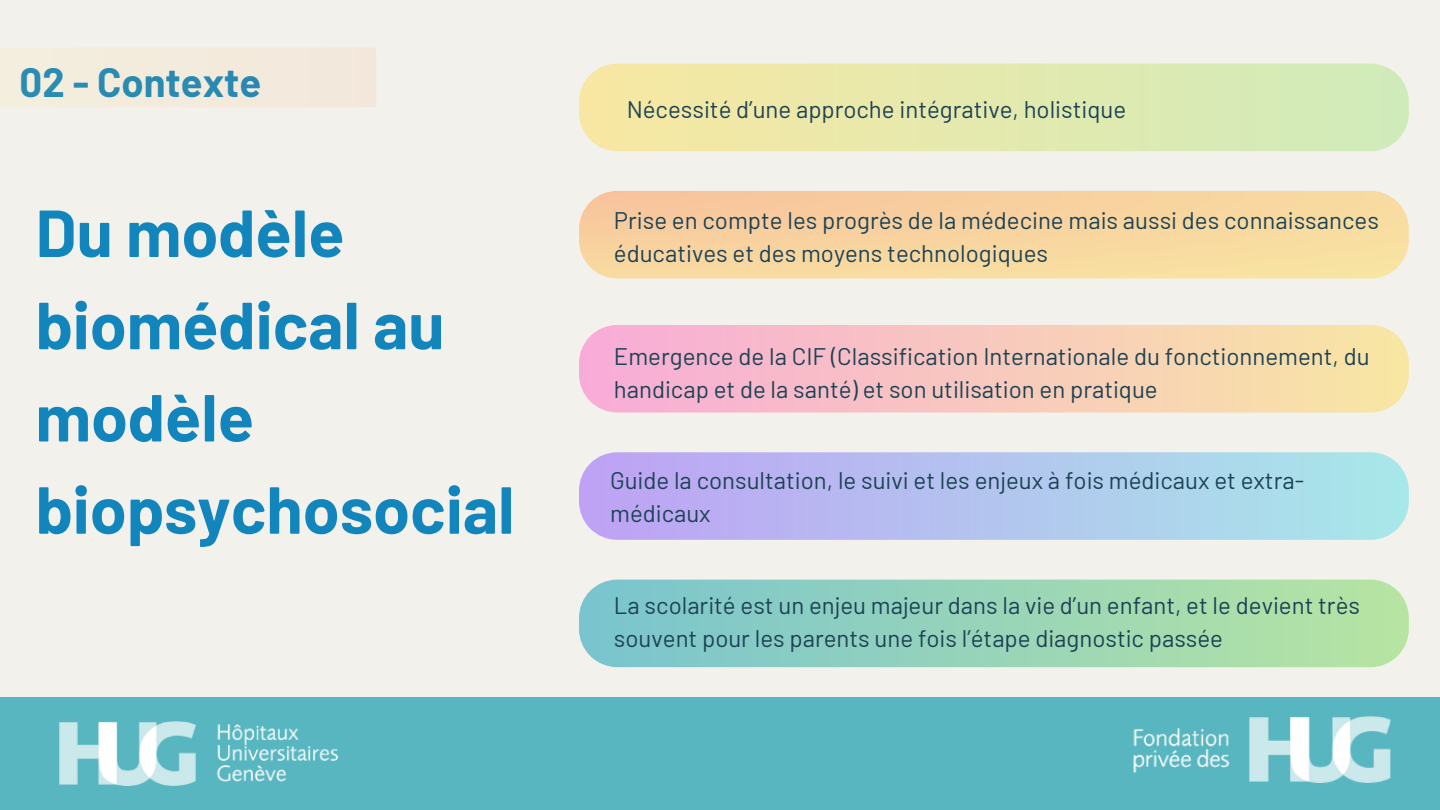
<style>
.page{position:relative;width:1440px;height:810px;background:#f2f1ec}
.page>*{position:absolute;margin:0;border:0;box-sizing:border-box;transform-origin:0 0}
.t1{font:700 66.4px/92.2px "Barlow";color:#1285bd}
.t2{font:700 40px "Barlow";color:#1285bd}
.t3{font:24px/33px "Barlow";color:#1d4355}
</style>
<div class="page">
<div style="left:0;top:697px;width:1440px;height:113px;background:#58b6c0"></div>
<img style="left:1132px;top:717px;width:259px;height:66px">
<img style="left:58px;top:721px;width:279px;height:65px">
<svg style="left:579px;top:64px;width:830px;height:87px;background:#e3e9af"></svg>
<svg style="left:579px;top:191px;width:830px;height:87px;background:#f7d5a0"></svg>
<svg style="left:579px;top:325px;width:830px;height:88px;background:#f7c9be"></svg>
<svg style="left:579px;top:452px;width:830px;height:88px;background:#b4c5ee"></svg>
<svg style="left:579px;top:580px;width:830px;height:87px;background:#99d4b9"></svg>
<div style="left:0;top:48px;width:376px;height:59px;background:#f3ebdd"></div>
<p class="t2" style="left:20px;top:57px;width:243px">02 - Contexte</p>
<p class="t1" style="left:36px;top:184px;width:480px">Du modèle biomédical au modèle biopsychosocial</p>
<p class="t3" style="left:627px;top:92px;width:501px">Nécessité d’une approche intégrative, holistique</p>
<p class="t3" style="left:614px;top:203px;width:766px">Prise en compte les progrès de la médecine mais aussi des connaissances éducatives et des moyens technologiques</p>
<p class="t3" style="left:614px;top:339px;width:757px">Emergence de la CIF (Classification Internationale du fonctionnement, du handicap et de la santé) et son utilisation en pratique</p>
<p class="t3" style="left:610px;top:462px;width:695px">Guide la consultation, le suivi et les enjeux à fois médicaux et extra&shy;médicaux</p>
<p class="t3" style="left:614px;top:588px;width:748px">La scolarité est un enjeu majeur dans la vie d’un enfant, et le devient très souvent pour les parents une fois l’étape diagnostic passée</p>
</div>
